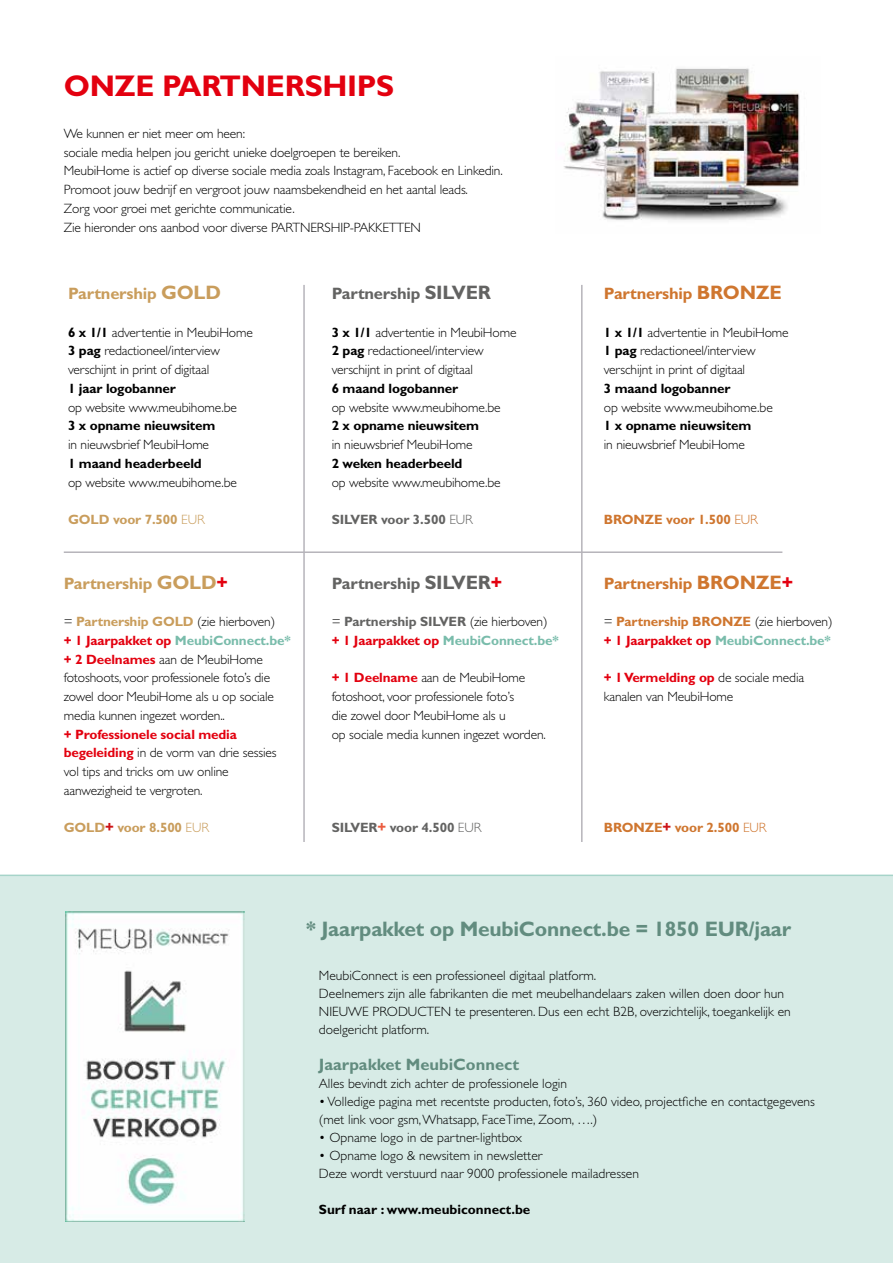
<style>
.page{position:relative;width:893px;height:1263px;background:#fff}
.page>*{position:absolute;margin:0;border:0;box-sizing:border-box;transform-origin:0 0}
.t1{font:700 30px "Gill Sans";letter-spacing:-.01em;color:#e3000f}
.t2{font:700 21px "Gill Sans";letter-spacing:-.01em;color:#628c7f}
.t3{font:700 16.5px "Gill Sans";letter-spacing:-.01em;color:#636362}
.t4{font:700 16.5px "Gill Sans";letter-spacing:-.01em;color:#cf762f}
.t5{font:700 16.5px "Gill Sans";letter-spacing:-.01em;color:#c99d5c}
.t6{font:700 16.5px "Gill Sans";color:#628c7f}
.t7{font:300 13.5px/18.8px "Gill Sans";letter-spacing:-.01em;color:#000}
.t8{font:700 13.5px "Gill Sans";letter-spacing:-.01em;color:#000}
.t9{font:700 13.5px/18.8px "Gill Sans";letter-spacing:-.01em;color:#636362}
.t10{font:700 13.5px/18.8px "Gill Sans";letter-spacing:-.01em;color:#cf762f}
.t11{font:700 13.5px "Gill Sans";letter-spacing:-.01em;color:#c99d5c}
.s1{font-size:19.5px}
.s2{font-weight:700}
.s3{font-weight:300}
.s4{font-size:19.5px;color:#e3000f}
.s5{font-weight:700;color:#c99d5c}
.s6{font-weight:700;color:#e3000f}
.s7{font-weight:700;color:#79bcab}
.s8{font-size:15px;color:#cd1316}
.s9{font-weight:300;color:#000}
.s10{color:#e3000f}
.s11{color:#79bcab}
.s12{font-size:15px;color:#eb5c3f}
</style>
<div class="page">
<div style="left:0;top:874px;width:893px;height:389px;background:#d7ebe6"></div>
<img style="left:564px;top:68px;width:236px;height:153px">
<hr style="left:64px;top:551px;width:718px;height:2px;background:#b6b4ba">
<hr style="left:303px;top:285px;width:2px;height:557px;background:#b6b4ba">
<hr style="left:581px;top:285px;width:2px;height:557px;background:#b6b4ba">
<img style="left:66px;top:912px;width:179px;height:309px">
<h1 class="t1" style="left:64px;top:68px;width:332px">ONZE PARTNERSHIPS</h1>
<p class="t7" style="left:64px;top:124px;width:441px">We kunnen er niet meer om heen:<br>sociale media helpen jou gericht unieke doelgroepen te bereiken.<br>MeubiHome is actief op diverse sociale media zoals Instagram, Facebook en Linkedin.<br>Promoot jouw bedrijf en vergroot jouw naamsbekendheid en het aantal leads.<br>Zorg voor groei met gerichte communicatie.<br>Zie hieronder ons aanbod voor diverse PARTNERSHIP-PAKKETTEN</p>
<p class="t5" style="left:68px;top:284px;width:154px">Partnership <span class="s1">GOLD</span></p>
<p class="t7" style="left:68px;top:323px;width:186px"><span class="s2">6 x 1/1</span> advertentie in MeubiHome<br><span class="s2">3 pag</span> redactioneel/interview verschijnt in print of digitaal</p>
<p class="t8" style="left:68px;top:380px;width:109px">1 jaar logobanner</p>
<p class="t7" style="left:68px;top:398px;width:170px">op website www.meubihome.be</p>
<p class="t8" style="left:68px;top:418px;width:149px">3 x opname nieuwsitem</p>
<p class="t7" style="left:68px;top:435px;width:143px">in nieuwsbrief MeubiHome</p>
<p class="t8" style="left:68px;top:455px;width:135px">1 maand headerbeeld</p>
<p class="t7" style="left:68px;top:473px;width:170px">op website www.meubihome.be</p>
<p class="t11" style="left:68px;top:511px;width:138px">GOLD voor 7.500 <span class="s3">EUR</span></p>
<p class="t5" style="left:64px;top:573px;width:166px">Partnership <span class="s1">GOLD</span><span class="s4">+</span></p>
<p class="t7" style="left:64px;top:612px;width:229px">= <span class="s5">Partnership GOLD</span> (zie hierboven)<br><span class="s6">+ 1 Jaarpakket op</span> <span class="s7">MeubiConnect.be* </span><span class="s6">+ 2 Deelnames</span> aan de MeubiHome fotoshoots, voor professionele foto’s die zowel door MeubiHome als u op sociale media kunnen ingezet worden..</p>
<p class="t7" style="left:64px;top:725px;width:214px"><span class="s6">+ Professionele social media begeleiding</span> in de vorm van drie sessies vol tips and tricks om uw online aanwezigheid te vergroten.</p>
<p class="t11" style="left:64px;top:820px;width:147px">GOLD<span class="s8">+</span> voor 8.500 <span class="s3">EUR</span></p>
<p class="t3" style="left:332px;top:284px;width:161px">Partnership <span class="s1">SILVER</span></p>
<p class="t7" style="left:332px;top:323px;width:186px"><span class="s2">3 x 1/1</span> advertentie in MeubiHome<br><span class="s2">2 pag</span> redactioneel/interview verschijnt in print of digitaal</p>
<p class="t8" style="left:332px;top:380px;width:128px">6 maand logobanner</p>
<p class="t7" style="left:332px;top:398px;width:170px">op website www.meubihome.be</p>
<p class="t8" style="left:332px;top:418px;width:149px">2 x opname nieuwsitem</p>
<p class="t7" style="left:332px;top:435px;width:143px">in nieuwsbrief MeubiHome</p>
<p class="t8" style="left:332px;top:455px;width:132px">2 weken headerbeeld</p>
<p class="t7" style="left:332px;top:473px;width:170px">op website www.meubihome.be</p>
<p class="t9" style="left:332px;top:510px;width:143px">SILVER voor 3.500 <span class="s3">EUR</span></p>
<p class="t3" style="left:332px;top:573px;width:172px">Partnership <span class="s1">SILVER</span><span class="s4">+</span></p>
<p class="t9" style="left:332px;top:612px;width:229px"><span class="s9">=</span> Partnership SILVER <span class="s9">(zie hierboven) </span><span class="s10">+ 1 Jaarpakket op</span> <span class="s11">MeubiConnect.be*</span></p>
<p class="t7" style="left:332px;top:669px;width:216px"><span class="s6">+ 1 Deelname</span> aan de MeubiHome fotoshoot, voor professionele foto’s<br>die zowel door MeubiHome als u<br>op sociale media kunnen ingezet worden.</p>
<p class="t9" style="left:332px;top:818px;width:151px">SILVER<span class="s12">+</span> voor 4.500 <span class="s3">EUR</span></p>
<p class="t4" style="left:604px;top:284px;width:180px">Partnership <span class="s1">BRONZE</span></p>
<p class="t7" style="left:604px;top:323px;width:186px"><span class="s2">1 x 1/1</span> advertentie in MeubiHome<br><span class="s2">1 pag</span> redactioneel/interview verschijnt in print of digitaal</p>
<p class="t8" style="left:604px;top:380px;width:128px">3 maand logobanner</p>
<p class="t7" style="left:604px;top:398px;width:170px">op website www.meubihome.be</p>
<p class="t8" style="left:604px;top:418px;width:149px">1 x opname nieuwsitem</p>
<p class="t7" style="left:604px;top:435px;width:143px">in nieuwsbrief MeubiHome</p>
<p class="t10" style="left:604px;top:510px;width:156px">BRONZE voor 1.500 <span class="s3">EUR</span></p>
<p class="t4" style="left:604px;top:573px;width:191px">Partnership <span class="s1">BRONZE</span><span class="s4">+</span></p>
<p class="t10" style="left:604px;top:612px;width:230px"><span class="s9">=</span> Partnership BRONZE <span class="s9">(zie hierboven) </span><span class="s10">+ 1 Jaarpakket op</span> <span class="s11">MeubiConnect.be*</span></p>
<p class="t7" style="left:604px;top:669px;width:202px"><span class="s6">+ 1 Vermelding op</span> de sociale media kanalen van MeubiHome</p>
<p class="t10" style="left:604px;top:818px;width:164px">BRONZE<span class="s8">+</span> voor 2.500 <span class="s3">EUR</span></p>
<h2 class="t2" style="left:306px;top:916px;width:487px">* Jaarpakket op MeubiConnect.be = 1850 EUR/jaar</h2>
<p class="t7" style="left:319px;top:966px;width:473px;line-height:18px">MeubiConnect is een professioneel digitaal platform.<br>Deelnemers zijn alle fabrikanten die met meubelhandelaars zaken willen doen door hun NIEUWE PRODUCTEN te presenteren. Dus een echt B2B, overzichtelijk, toegankelijk en doelgericht platform.</p>
<p class="t6" style="left:319px;top:1054px;width:202px">Jaarpakket MeubiConnect</p>
<p class="t7" style="left:319px;top:1074px;width:250px">Alles bevindt zich achter de professionele login</p>
<p class="t7" style="left:319px;top:1092px;width:498px;line-height:18px">• Volledige pagina met recentste producten, foto’s, 360 video, projectfiche en contactgegevens (met link voor gsm, Whatsapp, FaceTime, Zoom, ….)</p>
<p class="t7" style="left:319px;top:1128px;width:205px">• Opname logo in de partner-lightbox</p>
<p class="t7" style="left:319px;top:1146px;width:322px;line-height:18px">• Opname logo &amp; newsitem in newsletter<br>Deze wordt verstuurd naar 9000 professionele mailadressen</p>
<p class="t8" style="left:319px;top:1201px;width:213px">Surf naar : www.meubiconnect.be</p>
</div>
